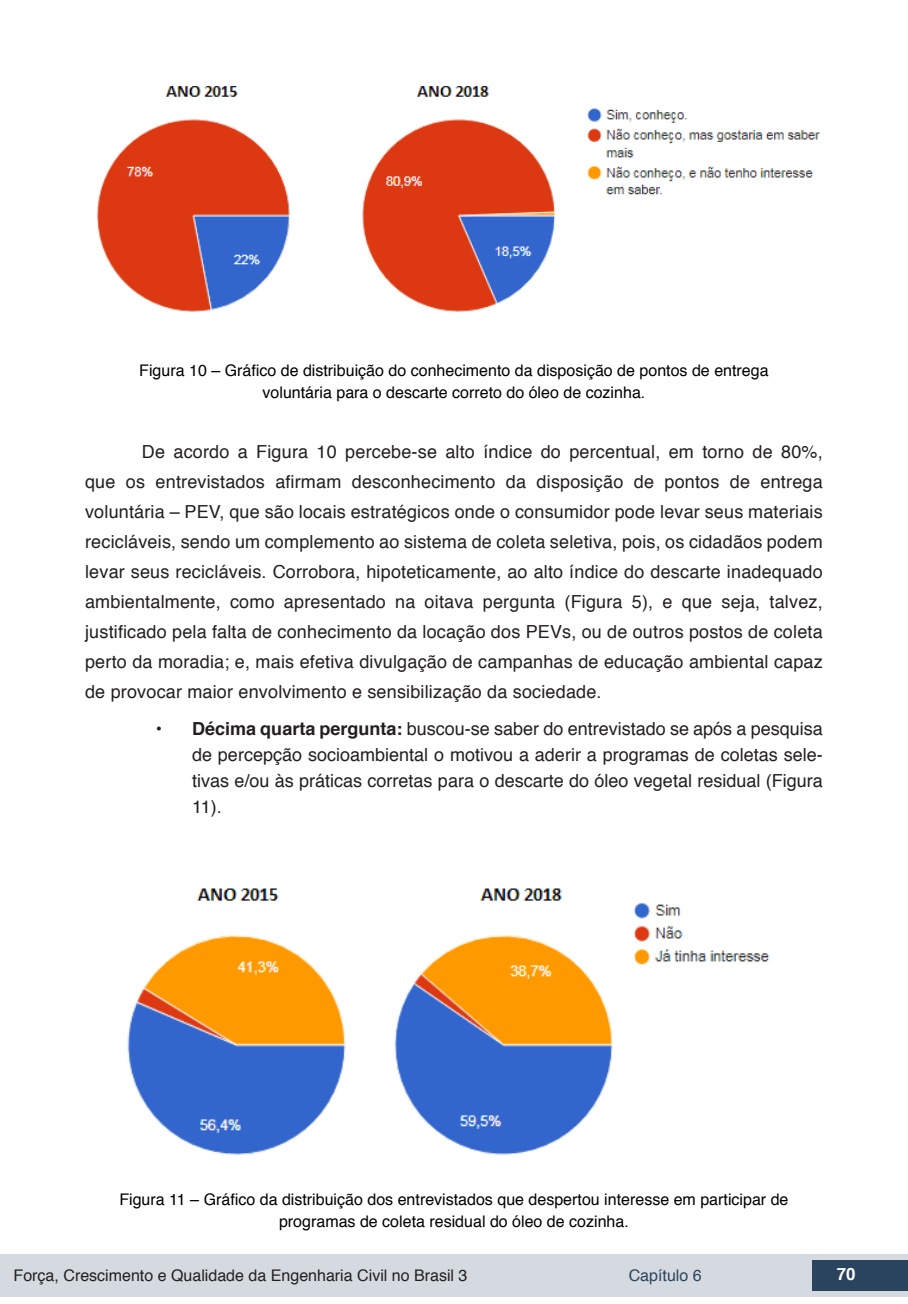
<style>
.page{position:relative;width:908px;height:1304px;background:#fff}
.page>*{position:absolute;margin:0;border:0;box-sizing:border-box;transform-origin:0 0}
.txt{font:18px/30px "Helvetica";letter-spacing:.005em;color:#231f20;text-align:justify}
.t1{font:700 16.8px "Helvetica";color:#fff}
.info_tab_graf_imag{font:16px/22px "Helvetica";color:#000;text-align:center}
.t2{font:16px "Helvetica";color:#231f20}
.t3{font:16px "Helvetica";color:#2a435e}
.s1{font-weight:700}
</style>
<div class="page">
<div style="left:0;top:1254px;width:906px;height:43px;background:#d4dadf"></div>
<div style="left:812px;top:1261px;width:95px;height:30px;background:#2a435e"></div>
<img style="left:97px;top:86px;width:724px;height:226px">
<img style="left:127px;top:888px;width:643px;height:267px">
<p class="info_tab_graf_imag" style="left:139px;top:360px;width:630px">Figura 10 – Gráfico de distribuição do conhecimento da disposição de pontos de entrega voluntária para o descarte correto do óleo de cozinha.</p>
<p class="txt" style="left:85px;top:437px;width:738px;text-indent:57px">De acordo a Figura 10 percebe-se alto índice do percentual, em torno de 80%, que os entrevistados afirmam desconhecimento da disposição de pontos de entrega voluntária – PEV, que são locais estratégicos onde o consumidor pode levar seus materiais recicláveis, sendo um complemento ao sistema de coleta seletiva, pois, os cidadãos podem levar seus recicláveis. Corrobora, hipoteticamente, ao alto índice do descarte inadequado ambientalmente, como apresentado na oitava pergunta (Figura 5), e que seja, talvez, justificado pela falta de conhecimento da locação dos PEVs, ou de outros postos de coleta perto da moradia; e, mais efetiva divulgação de campanhas de educação ambiental capaz de provocar maior envolvimento e sensibilização da sociedade.</p>
<p class="txt" style="left:192px;top:717px;width:632px;line-height:26px;text-indent:-36px"><span class="s1">• Décima quarta pergunta:</span> buscou-se saber do entrevistado se após a pesquisa de percepção socioambiental o motivou a aderir a programas de coletas sele&shy;tivas e/ou às práticas corretas para o descarte do óleo vegetal residual (Figura 11).</p>
<p class="info_tab_graf_imag" style="left:119px;top:1188px;width:670px">Figura 11 – Gráfico da distribuição dos entrevistados que despertou interesse em participar de programas de coleta residual do óleo de cozinha.</p>
<p class="t2" style="left:14px;top:1263px;width:455px">Força, Crescimento e Qualidade da Engenharia Civil no Brasil 3</p>
<p class="t3" style="left:628px;top:1263px;width:74px">Capítulo 6</p>
<p class="t1" style="left:836px;top:1261px;width:20px">70</p>
</div>
